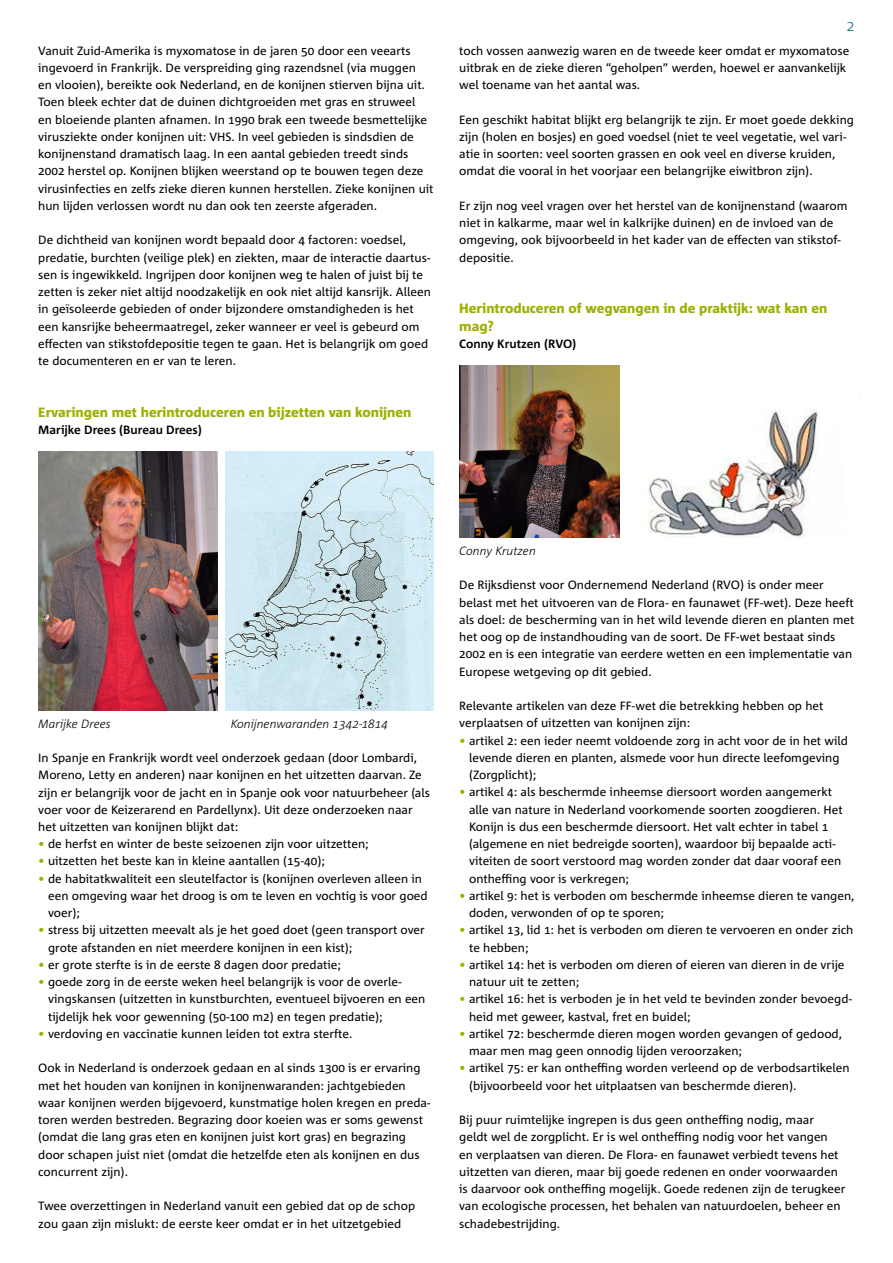
<style>
.page{position:relative;width:893px;height:1263px;background:#fff}
.page>*{position:absolute;margin:0;border:0;box-sizing:border-box;transform-origin:0 0}
.t1{font:300 15px "Corpid C1";color:#006888}
.t2{font:800 13.5px/17.2px "Corpid C1";color:#9fb000}
.t3{font:12px/17.2px "Corpid C1";color:#000}
.t4{font:italic 300 12px "Corpid C1";color:#000}
.t5{font:700 12px "Corpid C1";color:#000}
.s1{color:#9fb000}
</style>
<div class="page">
<img style="left:226px;top:451px;width:208px;height:259px">
<img style="left:38px;top:451px;width:179px;height:259px">
<img style="left:619px;top:394px;width:199px;height:144px">
<img style="left:459px;top:365px;width:160px;height:173px">
<p class="t3" style="left:38px;top:41px;width:397px">Vanuit Zuid-Amerika is myxomatose in de jaren 50 door een veearts ingevoerd in Frankrijk. De verspreiding ging razendsnel (via muggen<br>en vlooien), bereikte ook Nederland, en de konijnen stierven bijna uit.<br>Toen bleek echter dat de duinen dichtgroeiden met gras en struweel<br>en bloeiende planten afnamen. In 1990 brak een tweede besmettelijke virusziekte onder konijnen uit: VHS. In veel gebieden is sindsdien de konijnenstand dramatisch laag. In een aantal gebieden treedt sinds 2002 herstel op. Konijnen blijken weerstand op te bouwen tegen deze virusinfecties en zelfs zieke dieren kunnen herstellen. Zieke konijnen uit hun lijden verlossen wordt nu dan ook ten zeerste afgeraden.</p>
<p class="t3" style="left:38px;top:231px;width:394px">De dichtheid van konijnen wordt bepaald door 4 factoren: voedsel, predatie, burchten (veilige plek) en ziekten, maar de interactie daartus&shy;sen is ingewikkeld. Ingrijpen door konijnen weg te halen of juist bij te zetten is zeker niet altijd noodzakelijk en ook niet altijd kansrijk. Alleen in geïsoleerde gebieden of onder bijzondere omstandigheden is het een kansrijke beheermaatregel, zeker wanneer er veel is gebeurd om effecten van stikstofdepositie tegen te gaan. Het is belangrijk om goed te documenteren en er van te leren.</p>
<p class="t2" style="left:38px;top:403px;width:375px">Ervaringen met herintroduceren en bijzetten van konijnen</p>
<p class="t5" style="left:38px;top:422px;width:165px">Marijke Drees (Bureau Drees)</p>
<p class="t1" style="left:846px;top:16px;width:10px">2</p>
<p class="t3" style="left:459px;top:41px;width:392px">toch vossen aanwezig waren en de tweede keer omdat er myxomatose uitbrak en de zieke dieren “geholpen” werden, hoewel er aanvankelijk wel toename van het aantal was.</p>
<p class="t3" style="left:459px;top:110px;width:396px">Een geschikt habitat blijkt erg belangrijk te zijn. Er moet goede dekking zijn (holen en bosjes) en goed voedsel (niet te veel vegetatie, wel vari&shy;atie in soorten: veel soorten grassen en ook veel en diverse kruiden, omdat die vooral in het voorjaar een belangrijke eiwitbron zijn).</p>
<p class="t3" style="left:459px;top:197px;width:390px">Er zijn nog veel vragen over het herstel van de konijnenstand (waarom niet in kalkarme, maar wel in kalkrijke duinen) en de invloed van de omgeving, ook bijvoorbeeld in het kader van de effecten van stikstof&shy;depositie.</p>
<p class="t2" style="left:459px;top:300px;width:370px">Herintroduceren of wegvangen in de praktijk: wat kan en mag?</p>
<p class="t5" style="left:459px;top:336px;width:119px">Conny Krutzen (RVO)</p>
<p class="t4" style="left:38px;top:716px;width:74px">Marijke Drees</p>
<p class="t4" style="left:231px;top:716px;width:159px">Konijnenwaranden 1342-1814</p>
<p class="t3" style="left:38px;top:749px;width:393px">In Spanje en Frankrijk wordt veel onderzoek gedaan (door Lombardi, Moreno, Letty en anderen) naar konijnen en het uitzetten daarvan. Ze zijn er belangrijk voor de jacht en in Spanje ook voor natuurbeheer (als voer voor de Keizerarend en Pardellynx). Uit deze onderzoeken naar het uitzetten van konijnen blijkt dat:</p>
<p class="t3" style="left:38px;top:835px;width:332px"><span class="s1">•</span> de herfst en winter de beste seizoenen zijn voor uitzetten;</p>
<p class="t3" style="left:38px;top:852px;width:288px"><span class="s1">•</span> uitzetten het beste kan in kleine aantallen (15-40);</p>
<p class="t3" style="left:48px;top:869px;width:381px;text-indent:-10px"><span class="s1">•</span> de habitatkwaliteit een sleutelfactor is (konijnen overleven alleen in een omgeving waar het droog is om te leven en vochtig is voor goed voer);</p>
<p class="t3" style="left:48px;top:921px;width:378px;text-indent:-10px"><span class="s1">•</span> stress bij uitzetten meevalt als je het goed doet (geen transport over grote afstanden en niet meerdere konijnen in een kist);</p>
<p class="t3" style="left:38px;top:956px;width:304px"><span class="s1">•</span> er grote sterfte is in de eerste 8 dagen door predatie;</p>
<p class="t3" style="left:48px;top:973px;width:379px;text-indent:-10px"><span class="s1">•</span> goede zorg in de eerste weken heel belangrijk is voor de overle&shy;vingskansen (uitzetten in kunstburchten, eventueel bijvoeren en een tijdelijk hek voor gewenning (50-100 m2) en tegen predatie);</p>
<p class="t3" style="left:38px;top:1025px;width:316px"><span class="s1">•</span> verdoving en vaccinatie kunnen leiden tot extra sterfte.</p>
<p class="t3" style="left:38px;top:1059px;width:394px">Ook in Nederland is onderzoek gedaan en al sinds 1300 is er ervaring met het houden van konijnen in konijnenwaranden: jachtgebieden waar konijnen werden bijgevoerd, kunstmatige holen kregen en preda&shy;toren werden bestreden. Begrazing door koeien was er soms gewenst (omdat die lang gras eten en konijnen juist kort gras) en begrazing door schapen juist niet (omdat die hetzelfde eten als konijnen en dus concurrent zijn).</p>
<p class="t3" style="left:38px;top:1197px;width:378px">Twee overzettingen in Nederland vanuit een gebied dat op de schop zou gaan zijn mislukt: de eerste keer omdat er in het uitzetgebied</p>
<p class="t4" style="left:459px;top:543px;width:78px">Conny Krutzen</p>
<p class="t3" style="left:459px;top:576px;width:397px">De Rijksdienst voor Ondernemend Nederland (RVO) is onder meer belast met het uitvoeren van de Flora- en faunawet (FF-wet). Deze heeft als doel: de bescherming van in het wild levende dieren en planten met het oog op de instandhouding van de soort. De FF-wet bestaat sinds 2002 en is een integratie van eerdere wetten en een implementatie van Europese wetgeving op dit gebied.</p>
<p class="t3" style="left:459px;top:697px;width:366px">Relevante artikelen van deze FF-wet die betrekking hebben op het verplaatsen of uitzetten van konijnen zijn:</p>
<p class="t3" style="left:469px;top:731px;width:380px;text-indent:-10px"><span class="s1">•</span> artikel 2: een ieder neemt voldoende zorg in acht voor de in het wild levende dieren en planten, alsmede voor hun directe leefomgeving (Zorgplicht);</p>
<p class="t3" style="left:469px;top:783px;width:375px;text-indent:-10px"><span class="s1">•</span> artikel 4: als beschermde inheemse diersoort worden aangemerkt alle van nature in Nederland voorkomende soorten zoogdieren. Het Konijn is dus een beschermde diersoort. Het valt echter in tabel 1 (algemene en niet bedreigde soorten), waardoor bij bepaalde acti&shy;viteiten de soort verstoord mag worden zonder dat daar vooraf een ontheffing voor is verkregen;</p>
<p class="t3" style="left:469px;top:887px;width:387px;text-indent:-10px"><span class="s1">•</span> artikel 9: het is verboden om beschermde inheemse dieren te vangen, doden, verwonden of op te sporen;</p>
<p class="t3" style="left:469px;top:921px;width:386px;text-indent:-10px"><span class="s1">•</span> artikel 13, lid 1: het is verboden om dieren te vervoeren en onder zich te hebben;</p>
<p class="t3" style="left:469px;top:956px;width:377px;text-indent:-10px"><span class="s1">•</span> artikel 14: het is verboden om dieren of eieren van dieren in de vrije natuur uit te zetten;</p>
<p class="t3" style="left:469px;top:990px;width:384px;text-indent:-10px"><span class="s1">•</span> artikel 16: het is verboden je in het veld te bevinden zonder bevoegd&shy;heid met geweer, kastval, fret en buidel;</p>
<p class="t3" style="left:469px;top:1025px;width:374px;text-indent:-10px"><span class="s1">•</span> artikel 72: beschermde dieren mogen worden gevangen of gedood, maar men mag geen onnodig lijden veroorzaken;</p>
<p class="t3" style="left:469px;top:1059px;width:382px;text-indent:-10px"><span class="s1">•</span> artikel 75: er kan ontheffing worden verleend op de verbodsartikelen (bijvoorbeeld voor het uitplaatsen van beschermde dieren).</p>
<p class="t3" style="left:459px;top:1111px;width:388px">Bij puur ruimtelijke ingrepen is dus geen ontheffing nodig, maar geldt wel de zorgplicht. Er is wel ontheffing nodig voor het vangen<br>en verplaatsen van dieren. De Flora- en faunawet verbiedt tevens het uitzetten van dieren, maar bij goede redenen en onder voorwaarden is daarvoor ook ontheffing mogelijk. Goede redenen zijn de terugkeer van ecologische processen, het behalen van natuurdoelen, beheer en schadebestrijding.</p>
</div>
